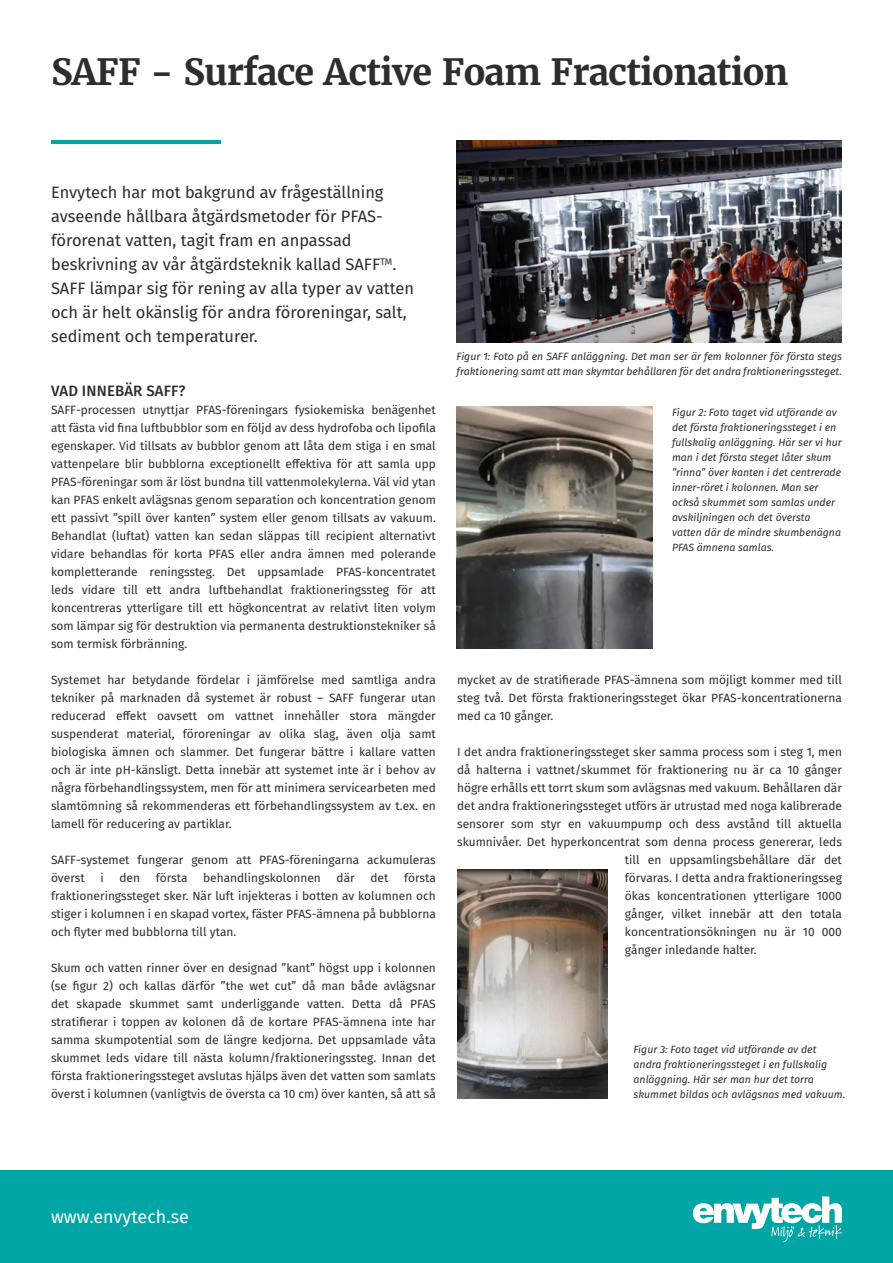
<style>
.page{position:relative;width:893px;height:1263px;background:#fff}
.page>*{position:absolute;margin:0;border:0;box-sizing:border-box;transform-origin:0 0}
.t1{font:700 36px "Merriweather";letter-spacing:-.025em;color:#2e2d2c}
.Paragraph_Style_2{font:18px "Fira Sans";color:#fff}
.Ingress{font:16.5px/24px "Fira Sans";color:#2e2d2c}
.Rubrik_2{font:500 15px "Fira Sans";letter-spacing:.01em;color:#2e2d2c}
.Brödtext{font:12px/18px "Fira Sans";color:#2e2d2c;text-align:justify}
.Bildtext{font:italic 10.5px/15px "Fira Sans";color:#2e2d2c}
</style>
<div class="page">
<div style="left:0;top:1170px;width:893px;height:93px;background:#00a5a5"></div>
<svg style="left:693px;top:1196px;width:149px;height:46px"></svg>
<hr style="left:51px;top:140px;width:170px;height:4px;background:#00a5a5">
<img style="left:457px;top:140px;width:385px;height:202px">
<img style="left:456px;top:406px;width:197px;height:242px">
<img style="left:457px;top:869px;width:151px;height:229px">
<p class="t1" style="left:51px;top:49px;width:739px">SAFF - Surface Active Foam Fractionation</p>
<p class="Ingress" style="left:51px;top:180px;width:365px">Envytech har mot bakgrund av frågeställning avseende hållbara åtgärdsmetoder för PFAS&shy;förorenat vatten, tagit fram en anpassad beskrivning av vår åtgärdsteknik kallad SAFF<sup>TM</sup>.<br>SAFF lämpar sig för rening av alla typer av vatten och är helt okänslig för andra föroreningar, salt, sediment och temperaturer.</p>
<p class="Rubrik_2" style="left:51px;top:379px;width:136px">VAD INNEBÄR SAFF?</p>
<p class="Brödtext" style="left:51px;top:400px;width:386px">SAFF-processen utnyttjar PFAS-föreningars fysiokemiska benägenhet att fästa vid fina luftbubblor som en följd av dess hydrofoba och lipofila egenskaper. Vid tillsats av bubblor genom att låta dem stiga i en smal vattenpelare blir bubblorna exceptionellt effektiva för att samla upp PFAS-föreningar som är löst bundna till vattenmolekylerna. Väl vid ytan kan PFAS enkelt avlägsnas genom separation och koncentration genom ett passivt ”spill över kanten” system eller genom tillsats av vakuum.<br>Behandlat (luftat) vatten kan sedan släppas till recipient alternativt vidare behandlas för korta PFAS eller andra ämnen med polerande kompletterande reningssteg. Det uppsamlade PFAS-koncentratet leds vidare till ett andra luftbehandlat fraktioneringssteg för att koncentreras ytterligare till ett högkoncentrat av relativt liten volym som lämpar sig för destruktion via permanenta destruktionstekniker så som termisk förbränning.</p>
<p class="Brödtext" style="left:51px;top:670px;width:386px">Systemet har betydande fördelar i jämförelse med samtliga andra tekniker på marknaden då systemet är robust – SAFF fungerar utan reducerad effekt oavsett om vattnet innehåller stora mängder suspenderat material, föroreningar av olika slag, även olja samt biologiska ämnen och slammer. Det fungerar bättre i kallare vatten och är inte pH-känsligt. Detta innebär att systemet inte är i behov av några förbehandlingssystem, men för att minimera servicearbeten med slamtömning så rekommenderas ett förbehandlingssystem av t.ex. en lamell för reducering av partiklar.</p>
<p class="Brödtext" style="left:51px;top:850px;width:386px">SAFF-systemet fungerar genom att PFAS-föreningarna ackumuleras överst</p>
<p class="Brödtext" style="left:100px;top:868px;width:5px">i</p>
<p class="Brödtext" style="left:120px;top:868px;width:22px">den</p>
<p class="Brödtext" style="left:156px;top:868px;width:33px">första</p>
<p class="Brödtext" style="left:203px;top:868px;width:119px">behandlingskolonnen</p>
<p class="Brödtext" style="left:337px;top:868px;width:20px">där</p>
<p class="Brödtext" style="left:370px;top:868px;width:19px">det</p>
<p class="Brödtext" style="left:51px;top:868px;width:386px;text-indent:353px">första fraktioneringssteget sker. När luft injekteras i botten av kolumnen och stiger i kolumnen i en skapad vortex, fäster PFAS-ämnena på bubblorna och flyter med bubblorna till ytan.</p>
<p class="Brödtext" style="left:51px;top:958px;width:386px">Skum och vatten rinner över en designad ”kant” högst upp i kolonnen (se figur 2) och kallas därför ”the wet cut” då man både avlägsnar det skapade skummet samt underliggande vatten. Detta då PFAS stratifierar i toppen av kolonen då de kortare PFAS-ämnena inte har samma skumpotential som de längre kedjorna. Det uppsamlade våta skummet leds vidare till nästa kolumn/fraktioneringssteg. Innan det första fraktioneringssteget avslutas hjälps även det vatten som samlats överst i kolumnen (vanligtvis de översta ca 10 cm) över kanten, så att så</p>
<p class="Bildtext" style="left:457px;top:348px;width:387px">Figur 1: Foto på en SAFF anläggning. Det man ser är fem kolonner för första stegs fraktionering samt att man skymtar behållaren för det andra fraktioneringssteget.</p>
<p class="Bildtext" style="left:672px;top:405px;width:171px">Figur 2: Foto taget vid utförande av det första fraktioneringssteget i en fullskalig anläggning. Här ser vi hur man i det första steget låter skum ”rinna” över kanten i det centrerade inner-röret i kolonnen. Man ser också skummet som samlas under avskiljningen och det översta vatten där de mindre skumbenägna<br>PFAS ämnena samlas.</p>
<p class="Brödtext" style="left:457px;top:670px;width:386px">mycket av de stratifierade PFAS-ämnena som möjligt kommer med till steg två. Det första fraktioneringssteget ökar PFAS-koncentrationerna med ca 10 gånger.</p>
<p class="Brödtext" style="left:457px;top:742px;width:386px">I det andra fraktioneringssteget sker samma process som i steg 1, men</p>
<p class="Brödtext" style="left:457px;top:760px;width:386px">då halterna i vattnet/skummet för fraktionering nu är ca 10 gånger</p>
<p class="Brödtext" style="left:457px;top:778px;width:386px">högre erhålls ett torrt skum som avlägsnas med vakuum. Behållaren där</p>
<p class="Brödtext" style="left:457px;top:796px;width:386px">det andra fraktioneringssteget utförs är utrustad med noga kalibrerade</p>
<p class="Brödtext" style="left:457px;top:814px;width:386px">sensorer som styr en vakuumpump och dess avstånd till aktuella</p>
<p class="Brödtext" style="left:457px;top:832px;width:386px">skumnivåer. Det hyperkoncentrat som denna process genererar, leds</p>
<p class="Brödtext" style="left:625px;top:850px;width:218px">till en uppsamlingsbehållare där det</p>
<p class="Brödtext" style="left:625px;top:868px;width:218px">förvaras. I detta andra fraktioneringsseg</p>
<p class="Brödtext" style="left:625px;top:886px;width:218px">ökas koncentrationen ytterligare 1000</p>
<p class="Brödtext" style="left:625px;top:904px;width:218px">gånger, vilket innebär att den totala</p>
<p class="Brödtext" style="left:625px;top:922px;width:218px">koncentrationsökningen nu är 10 000</p>
<p class="Brödtext" style="left:625px;top:940px;width:133px">gånger inledande halter.</p>
<p class="Bildtext" style="left:634px;top:1042px;width:213px">Figur 3: Foto taget vid utförande av det andra fraktioneringssteget i en fullskalig anläggning. Här ser man hur det torra skummet bildas och avlägsnas med vakuum.</p>
<p class="Paragraph_Style_2" style="left:51px;top:1203px;width:139px">www.envytech.se</p>
</div>
